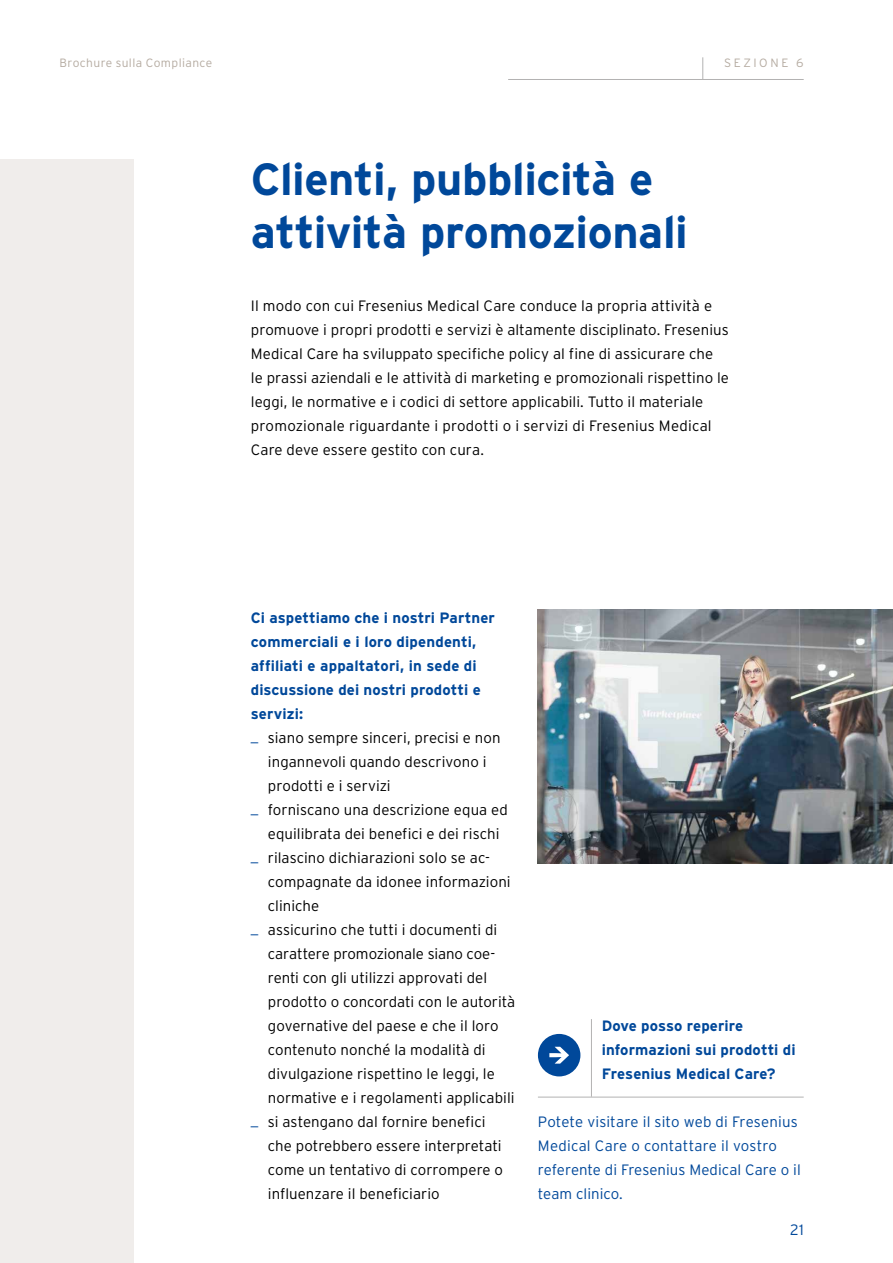
<style>
.page{position:relative;width:893px;height:1263px;background:#fff}
.page>*{position:absolute;margin:0;border:0;box-sizing:border-box;transform-origin:0 0}
.t1{font:700 45px/52.5px "Interstate";letter-spacing:-.01em;color:#00489a}
.t2{font:300 15px/24px "Interstate";letter-spacing:.005em;color:#000}
.t3{font:700 15px/24px "Interstate";letter-spacing:.005em;color:#00489a}
.t4{font:300 15px/24px "Interstate";letter-spacing:.005em;color:#00489a}
.t5{font:300 12px "Interstate";letter-spacing:.035em;color:#b5aba1}
.t6{font:300 12px "Interstate";letter-spacing:.22em;color:#b5aba1}
.s1{color:#00489a}
</style>
<div class="page">
<div style="left:0;top:159px;width:134px;height:1104px;background:#f0edeb"></div>
<div style="left:538px;top:1034px;width:42px;height:42px;background:#00489a;border-radius:50%"></div>
<svg style="left:549px;top:1047px;width:20px;height:16px"></svg>
<img style="left:538px;top:609px;width:355px;height:254px">
<hr style="left:508px;top:79px;width:296px;height:1px;background:#b3b2b2">
<svg style="left:702px;top:57px;width:1px;height:22px"></svg>
<hr style="left:591px;top:1019px;width:1px;height:78px;background:#b3b2b2">
<hr style="left:538px;top:1097px;width:266px;height:1px;background:#b3b2b2">
<p class="t5" style="left:60px;top:56px;width:154px">Brochure sulla Compliance</p>
<p class="t6" style="left:724px;top:56px;width:81px">SEZIONE 6</p>
<h1 class="t1" style="left:251px;top:153px;width:438px">Clienti, pubblicità e attività promozionali</h1>
<p class="t2" style="left:251px;top:294px;width:480px">Il modo con cui Fresenius Medical Care conduce la propria attività e promuove i propri prodotti e servizi è altamente disciplinato. Fresenius Medical Care ha sviluppato specifiche policy al fine di assicurare che<br>le prassi aziendali e le attività di marketing e promozionali rispettino le leggi, le normative e i codici di settore applicabili. Tutto il materiale promozionale riguardante i prodotti o i servizi di Fresenius Medical Care deve essere gestito con cura.</p>
<p class="t3" style="left:251px;top:606px;width:246px">Ci aspettiamo che i nostri Partner</p>
<p class="t3" style="left:251px;top:630px;width:227px">commerciali e i loro dipendenti,</p>
<p class="t3" style="left:251px;top:654px;width:227px">affiliati e appaltatori, in sede di</p>
<p class="t3" style="left:251px;top:678px;width:231px">discussione dei nostri prodotti e</p>
<p class="t3" style="left:251px;top:702px;width:54px">servizi:</p>
<p class="t2" style="left:251px;top:726px;width:251px"><span class="s1">_</span> siano sempre sinceri, precisi e non</p>
<p class="t2" style="left:268px;top:750px;width:220px">ingannevoli quando descrivono i</p>
<p class="t2" style="left:268px;top:774px;width:124px">prodotti e i servizi</p>
<p class="t2" style="left:251px;top:798px;width:258px"><sup>_</sup> forniscano una descrizione equa ed</p>
<p class="t2" style="left:268px;top:822px;width:233px">equilibrata dei benefici e dei rischi</p>
<p class="t2" style="left:251px;top:846px;width:241px"><sup>_</sup> rilascino dichiarazioni solo se ac-</p>
<p class="t2" style="left:268px;top:870px;width:244px">compagnate da idonee informazioni</p>
<p class="t2" style="left:268px;top:894px;width:53px">cliniche</p>
<p class="t2" style="left:251px;top:918px;width:248px"><sup>_</sup> assicurino che tutti i documenti di</p>
<p class="t2" style="left:268px;top:942px;width:229px">carattere promozionale siano coe-</p>
<p class="t2" style="left:268px;top:966px;width:221px">renti con gli utilizzi approvati del</p>
<p class="t2" style="left:268px;top:990px;width:249px">prodotto o concordati con le autorità</p>
<p class="t2" style="left:268px;top:1014px;width:232px">governative del paese e che il loro</p>
<p class="t2" style="left:268px;top:1038px;width:219px">contenuto nonché la modalità di</p>
<p class="t2" style="left:268px;top:1062px;width:228px">divulgazione rispettino le leggi, le</p>
<p class="t2" style="left:268px;top:1086px;width:248px">normative e i regolamenti applicabili</p>
<p class="t2" style="left:251px;top:1110px;width:236px"><span class="s1">_</span> si astengano dal fornire benefici</p>
<p class="t2" style="left:268px;top:1134px;width:235px">che potrebbero essere interpretati</p>
<p class="t2" style="left:268px;top:1158px;width:237px">come un tentativo di corrompere o</p>
<p class="t2" style="left:268px;top:1182px;width:173px">influenzare il beneficiario</p>
<p class="t3" style="left:602px;top:1014px;width:195px">Dove posso reperire informazioni sui prodotti di<br>Fresenius Medical Care?</p>
<p class="t4" style="left:538px;top:1110px;width:264px">Potete visitare il sito web di Fresenius<br>Medical Care o contattare il vostro referente di Fresenius Medical Care o il team clinico.</p>
<p class="t4" style="left:790px;top:1218px;width:15px">21</p>
</div>
